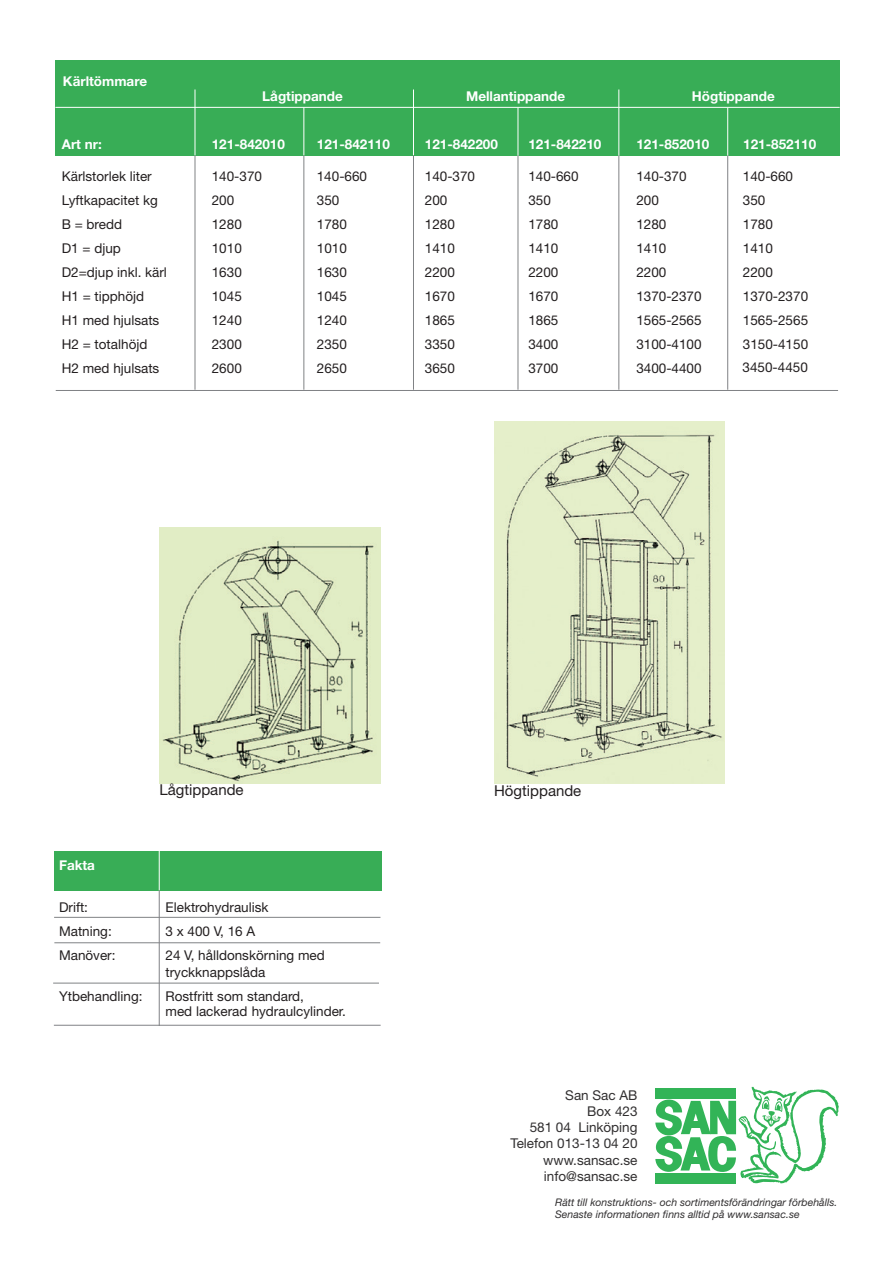
<style>
.page{position:relative;width:893px;height:1263px;background:#fff}
.page>*{position:absolute;margin:0;border:0;box-sizing:border-box;transform-origin:0 0}
.t1{font:15px "Helvetica Neue LT Std";color:#231f20}
.t2{font:13.5px "Helvetica Neue LT Std";color:#231f20}
.t3{font:700 13.5px "Helvetica Neue LT Std";color:#fff}
.t4{font:13.5px/16.2px "Helvetica Neue LT Std";color:#312f30;text-align:right}
.t5{font:italic 10.5px "Helvetica Neue LT Std";color:#312f30}
</style>
<div class="page">
<div style="left:55px;top:851px;width:327px;height:39px;background:#38ad56"></div>
<hr style="left:159px;top:851px;width:1px;height:39px;background:#fff">
<hr style="left:159px;top:890px;width:1px;height:136px;background:#808285">
<hr style="left:54px;top:917px;width:326px;height:1px;background:#808285">
<hr style="left:54px;top:942px;width:326px;height:1px;background:#808285">
<hr style="left:54px;top:1025px;width:327px;height:1px;background:#808285">
<svg style="left:655px;top:1087px;width:184px;height:96px"></svg>
<hr style="left:56px;top:390px;width:782px;height:1px;background:#808285">
<hr style="left:53px;top:983px;width:326px;height:1px;background:#808285">
<div style="left:55px;top:60px;width:785px;height:95px;background:#38ad56"></div>
<hr style="left:195px;top:89px;width:1px;height:66px;background:#fff">
<hr style="left:55px;top:107px;width:785px;height:1px;background:#fff">
<hr style="left:413px;top:89px;width:1px;height:66px;background:#fff">
<hr style="left:304px;top:107px;width:1px;height:48px;background:#fff">
<hr style="left:518px;top:107px;width:1px;height:49px;background:#fff">
<hr style="left:619px;top:89px;width:1px;height:67px;background:#fff">
<hr style="left:727px;top:108px;width:1px;height:48px;background:#fff">
<hr style="left:195px;top:155px;width:1px;height:235px;background:#808285">
<hr style="left:304px;top:155px;width:1px;height:235px;background:#808285">
<hr style="left:413px;top:155px;width:1px;height:235px;background:#808285">
<hr style="left:619px;top:155px;width:1px;height:235px;background:#808285">
<hr style="left:518px;top:155px;width:1px;height:235px;background:#808285">
<hr style="left:727px;top:155px;width:1px;height:235px;background:#808285">
<img style="left:494px;top:421px;width:231px;height:362px">
<img style="left:159px;top:527px;width:222px;height:256px">
<p class="t3" style="left:63px;top:72px;width:86px">Kärltömmare</p>
<p class="t3" style="left:262px;top:88px;width:82px">Lågtippande</p>
<p class="t3" style="left:466px;top:88px;width:101px">Mellantippande</p>
<p class="t3" style="left:692px;top:88px;width:84px">Högtippande</p>
<p class="t3" style="left:62px;top:136px;width:42px">Art nr:</p>
<p class="t3" style="left:212px;top:136px;width:75px">121-842010</p>
<p class="t3" style="left:317px;top:136px;width:75px">121-842110</p>
<p class="t3" style="left:425px;top:136px;width:75px">121-842200</p>
<p class="t3" style="left:528px;top:136px;width:75px">121-842210</p>
<p class="t3" style="left:636px;top:136px;width:75px">121-852010</p>
<p class="t3" style="left:743px;top:136px;width:75px">121-852110</p>
<p class="t2" style="left:62px;top:168px;width:91px">Kärlstorlek liter</p>
<p class="t2" style="left:212px;top:168px;width:52px">140-370</p>
<p class="t2" style="left:317px;top:168px;width:52px">140-660</p>
<p class="t2" style="left:425px;top:168px;width:52px">140-370</p>
<p class="t2" style="left:528px;top:168px;width:52px">140-660</p>
<p class="t2" style="left:636px;top:168px;width:52px">140-370</p>
<p class="t2" style="left:743px;top:168px;width:52px">140-660</p>
<p class="t2" style="left:62px;top:192px;width:98px">Lyftkapacitet kg</p>
<p class="t2" style="left:212px;top:192px;width:24px">200</p>
<p class="t2" style="left:317px;top:192px;width:24px">350</p>
<p class="t2" style="left:425px;top:192px;width:24px">200</p>
<p class="t2" style="left:528px;top:192px;width:24px">350</p>
<p class="t2" style="left:636px;top:192px;width:24px">200</p>
<p class="t2" style="left:743px;top:192px;width:24px">350</p>
<p class="t2" style="left:62px;top:216px;width:62px">B = bredd</p>
<p class="t2" style="left:212px;top:216px;width:32px">1280</p>
<p class="t2" style="left:317px;top:216px;width:32px">1780</p>
<p class="t2" style="left:425px;top:216px;width:32px">1280</p>
<p class="t2" style="left:528px;top:216px;width:32px">1780</p>
<p class="t2" style="left:636px;top:216px;width:32px">1280</p>
<p class="t2" style="left:743px;top:216px;width:32px">1780</p>
<p class="t2" style="left:62px;top:240px;width:61px">D1 = djup</p>
<p class="t2" style="left:212px;top:240px;width:32px">1010</p>
<p class="t2" style="left:317px;top:240px;width:32px">1010</p>
<p class="t2" style="left:425px;top:240px;width:32px">1410</p>
<p class="t2" style="left:528px;top:240px;width:32px">1410</p>
<p class="t2" style="left:636px;top:240px;width:32px">1410</p>
<p class="t2" style="left:743px;top:240px;width:32px">1410</p>
<p class="t2" style="left:62px;top:264px;width:107px">D2=djup inkl. kärl</p>
<p class="t2" style="left:212px;top:264px;width:32px">1630</p>
<p class="t2" style="left:317px;top:264px;width:32px">1630</p>
<p class="t2" style="left:425px;top:264px;width:32px">2200</p>
<p class="t2" style="left:528px;top:264px;width:32px">2200</p>
<p class="t2" style="left:636px;top:264px;width:32px">2200</p>
<p class="t2" style="left:743px;top:264px;width:32px">2200</p>
<p class="t2" style="left:62px;top:288px;width:84px">H1 = tipphöjd</p>
<p class="t2" style="left:212px;top:288px;width:32px">1045</p>
<p class="t2" style="left:317px;top:288px;width:32px">1045</p>
<p class="t2" style="left:425px;top:288px;width:32px">1670</p>
<p class="t2" style="left:528px;top:288px;width:32px">1670</p>
<p class="t2" style="left:636px;top:288px;width:67px">1370-2370</p>
<p class="t2" style="left:743px;top:288px;width:67px">1370-2370</p>
<p class="t2" style="left:62px;top:312px;width:99px">H1 med hjulsats</p>
<p class="t2" style="left:212px;top:312px;width:32px">1240</p>
<p class="t2" style="left:317px;top:312px;width:32px">1240</p>
<p class="t2" style="left:425px;top:312px;width:32px">1865</p>
<p class="t2" style="left:528px;top:312px;width:32px">1865</p>
<p class="t2" style="left:636px;top:312px;width:67px">1565-2565</p>
<p class="t2" style="left:743px;top:312px;width:67px">1565-2565</p>
<p class="t2" style="left:62px;top:336px;width:87px">H2 = totalhöjd</p>
<p class="t2" style="left:212px;top:336px;width:32px">2300</p>
<p class="t2" style="left:317px;top:336px;width:32px">2350</p>
<p class="t2" style="left:425px;top:336px;width:32px">3350</p>
<p class="t2" style="left:528px;top:336px;width:32px">3400</p>
<p class="t2" style="left:636px;top:336px;width:67px">3100-4100</p>
<p class="t2" style="left:743px;top:336px;width:67px">3150-4150</p>
<p class="t2" style="left:62px;top:360px;width:99px">H2 med hjulsats</p>
<p class="t2" style="left:212px;top:360px;width:32px">2600</p>
<p class="t2" style="left:317px;top:360px;width:32px">2650</p>
<p class="t2" style="left:425px;top:360px;width:32px">3650</p>
<p class="t2" style="left:528px;top:360px;width:32px">3700</p>
<p class="t2" style="left:636px;top:360px;width:67px">3400-4400</p>
<p class="t2" style="left:743px;top:359px;width:67px">3450-4450</p>
<p class="t1" style="left:159px;top:781px;width:86px">Lågtippande</p>
<p class="t1" style="left:494px;top:782px;width:89px">Högtippande</p>
<p class="t3" style="left:59px;top:857px;width:38px">Fakta</p>
<p class="t2" style="left:59px;top:899px;width:30px">Drift:</p>
<p class="t2" style="left:166px;top:899px;width:105px">Elektrohydraulisk</p>
<p class="t2" style="left:59px;top:923px;width:54px">Matning:</p>
<p class="t2" style="left:166px;top:923px;width:91px">3 x 400 V, 16 A</p>
<p class="t2" style="left:59px;top:947px;width:58px">Manöver:</p>
<p class="t2" style="left:166px;top:947px;width:161px">24 V, hålldonskörning med</p>
<p class="t2" style="left:166px;top:964px;width:101px">tryckknappslåda</p>
<p class="t2" style="left:59px;top:988px;width:85px">Ytbehandling:</p>
<p class="t2" style="left:166px;top:988px;width:140px">Rostfritt som standard,</p>
<p class="t2" style="left:166px;top:1003px;width:182px">med lackerad hydraulcylinder.</p>
<p class="t4" style="left:565px;top:1087px;width:74px">San Sac AB</p>
<p class="t4" style="left:530px;top:1103px;width:109px">Box 423<br>581 04 Linköping</p>
<p class="t4" style="left:510px;top:1135px;width:129px">Telefon 013-13 04 20</p>
<p class="t4" style="left:543px;top:1151px;width:96px">www.sansac.se</p>
<p class="t4" style="left:544px;top:1168px;width:95px">info@sansac.se</p>
<p class="t5" style="left:555px;top:1196px;width:284px">Rätt till konstruktions- och sortimentsförändringar förbehålls.</p>
<p class="t5" style="left:555px;top:1208px;width:246px">Senaste informationen finns alltid på www.sansac.se</p>
</div>
